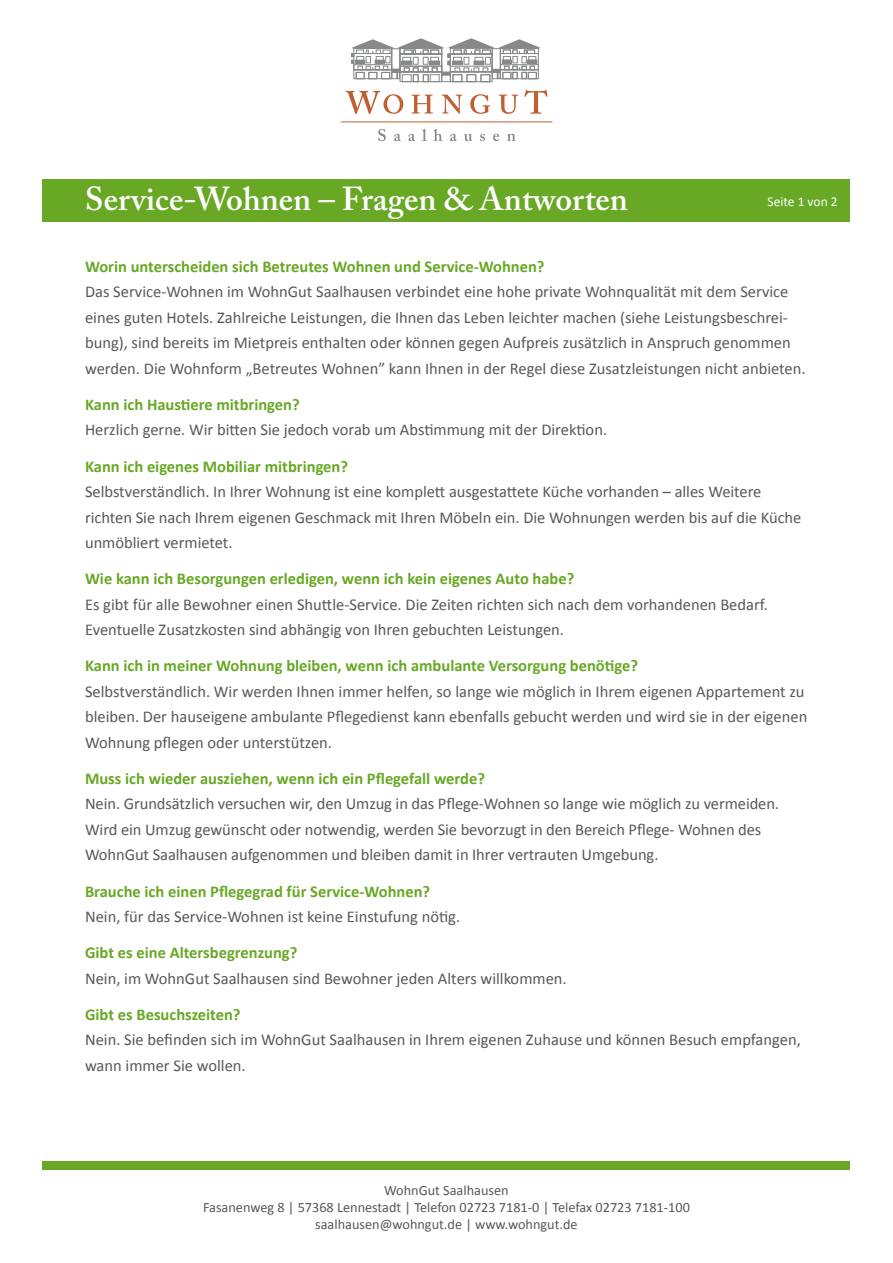
<style>
.page{position:relative;width:893px;height:1263px;background:#fff}
.page>*{position:absolute;margin:0;border:0;box-sizing:border-box;transform-origin:0 0}
.t1{font:600 33px "Adobe Caslon Pro";color:#fff}
.t2{font:16.5px/25.5px "Calibri";color:#58585a}
.t3{font:700 16.5px "Calibri";color:#68a825}
.t4{font:14.25px/17.1px "Calibri";color:#58585a;text-align:center}
.t5{font:13.5px "Calibri";color:#fff}
</style>
<div class="page">
<svg style="left:378px;top:129px;width:8px;height:12px"></svg>
<svg style="left:394px;top:134px;width:7px;height:7px"></svg>
<svg style="left:408px;top:134px;width:7px;height:7px"></svg>
<svg style="left:422px;top:129px;width:5px;height:12px"></svg>
<svg style="left:434px;top:129px;width:8px;height:12px"></svg>
<svg style="left:450px;top:134px;width:7px;height:7px"></svg>
<svg style="left:464px;top:134px;width:8px;height:7px"></svg>
<svg style="left:480px;top:134px;width:5px;height:7px"></svg>
<svg style="left:493px;top:134px;width:6px;height:7px"></svg>
<svg style="left:507px;top:134px;width:9px;height:7px"></svg>
<hr style="left:341px;top:122px;width:211px;height:1px;background:#c06031">
<svg style="left:346px;top:91px;width:57px;height:23px"></svg>
<svg style="left:411px;top:95px;width:22px;height:19px"></svg>
<svg style="left:442px;top:95px;width:20px;height:19px"></svg>
<svg style="left:470px;top:94px;width:20px;height:20px"></svg>
<svg style="left:499px;top:95px;width:19px;height:19px"></svg>
<svg style="left:524px;top:90px;width:23px;height:24px"></svg>
<svg style="left:351px;top:38px;width:189px;height:44px"></svg>
<div style="left:492px;top:48px;width:9px;height:22px;border:1px solid #87888a"></div>
<div style="left:43px;top:179px;width:807px;height:43px;background:#68a825"></div>
<div style="left:43px;top:1161px;width:807px;height:8px;background:#68a825"></div>
<h1 class="t1" style="left:85px;top:179px;width:544px">Service-Wohnen – Fragen &amp; Antworten</h1>
<p class="t5" style="left:768px;top:193px;width:72px">Seite 1 von 2</p>
<p class="t3" style="left:85px;top:256px;width:461px">Worin unterscheiden sich Betreutes Wohnen und Service-Wohnen?</p>
<p class="t2" style="left:85px;top:279px;width:722px">Das Service-Wohnen im WohnGut Saalhausen verbindet eine hohe private Wohnqualität mit dem Service eines guten Hotels. Zahlreiche Leistungen, die Ihnen das Leben leichter machen (siehe Leistungsbeschrei&shy;bung), sind bereits im Mietpreis enthalten oder können gegen Aufpreis zusätzlich in Anspruch genommen werden. Die Wohnform „Betreutes Wohnen” kann Ihnen in der Regel diese Zusatzleistungen nicht anbieten.</p>
<p class="t3" style="left:85px;top:394px;width:216px">Kann ich Haustiere mitbringen?</p>
<p class="t2" style="left:85px;top:417px;width:524px">Herzlich gerne. Wir bitten Sie jedoch vorab um Abstimmung mit der Direktion.</p>
<p class="t3" style="left:85px;top:455px;width:265px">Kann ich eigenes Mobiliar mitbringen?</p>
<p class="t2" style="left:85px;top:479px;width:718px">Selbstverständlich. In Ihrer Wohnung ist eine komplett ausgestattete Küche vorhanden – alles Weitere richten Sie nach Ihrem eigenen Geschmack mit Ihren Möbeln ein. Die Wohnungen werden bis auf die Küche unmöbliert vermietet.</p>
<p class="t3" style="left:85px;top:568px;width:491px">Wie kann ich Besorgungen erledigen, wenn ich kein eigenes Auto habe?</p>
<p class="t2" style="left:85px;top:591px;width:684px">Es gibt für alle Bewohner einen Shuttle-Service. Die Zeiten richten sich nach dem vorhandenen Bedarf.<br>Eventuelle Zusatzkosten sind abhängig von Ihren gebuchten Leistungen.</p>
<p class="t3" style="left:85px;top:655px;width:554px">Kann ich in meiner Wohnung bleiben, wenn ich ambulante Versorgung benötige?</p>
<p class="t2" style="left:85px;top:679px;width:724px">Selbstverständlich. Wir werden Ihnen immer helfen, so lange wie möglich in Ihrem eigenen Appartement zu bleiben. Der hauseigene ambulante Pflegedienst kann ebenfalls gebucht werden und wird sie in der eigenen<br>Wohnung pflegen oder unterstützen.</p>
<p class="t3" style="left:85px;top:768px;width:401px">Muss ich wieder ausziehen, wenn ich ein Pflegefall werde?</p>
<p class="t2" style="left:85px;top:791px;width:696px">Nein. Grundsätzlich versuchen wir, den Umzug in das Pflege-Wohnen so lange wie möglich zu vermeiden.<br>Wird ein Umzug gewünscht oder notwendig, werden Sie bevorzugt in den Bereich Pflege- Wohnen des<br>WohnGut Saalhausen aufgenommen und bleiben damit in Ihrer vertrauten Umgebung.</p>
<p class="t3" style="left:85px;top:880px;width:347px">Brauche ich einen Pflegegrad für Service-Wohnen?</p>
<p class="t2" style="left:85px;top:904px;width:377px">Nein, für das Service-Wohnen ist keine Einstufung nötig.</p>
<p class="t3" style="left:85px;top:942px;width:214px">Gibt es eine Altersbegrenzung?</p>
<p class="t2" style="left:85px;top:965px;width:483px">Nein, im WohnGut Saalhausen sind Bewohner jeden Alters willkommen.</p>
<p class="t3" style="left:85px;top:1004px;width:157px">Gibt es Besuchszeiten?</p>
<p class="t2" style="left:85px;top:1027px;width:717px">Nein. Sie befinden sich im WohnGut Saalhausen in Ihrem eigenen Zuhause und können Besuch empfangen, wann immer Sie wollen.</p>
<p class="t4" style="left:203px;top:1181px;width:488px">WohnGut Saalhausen<br>Fasanenweg 8 | 57368 Lennestadt | Telefon 02723 7181-0 | Telefax 02723 7181-100 saalhausen@wohngut.de | www.wohngut.de</p>
</div>
